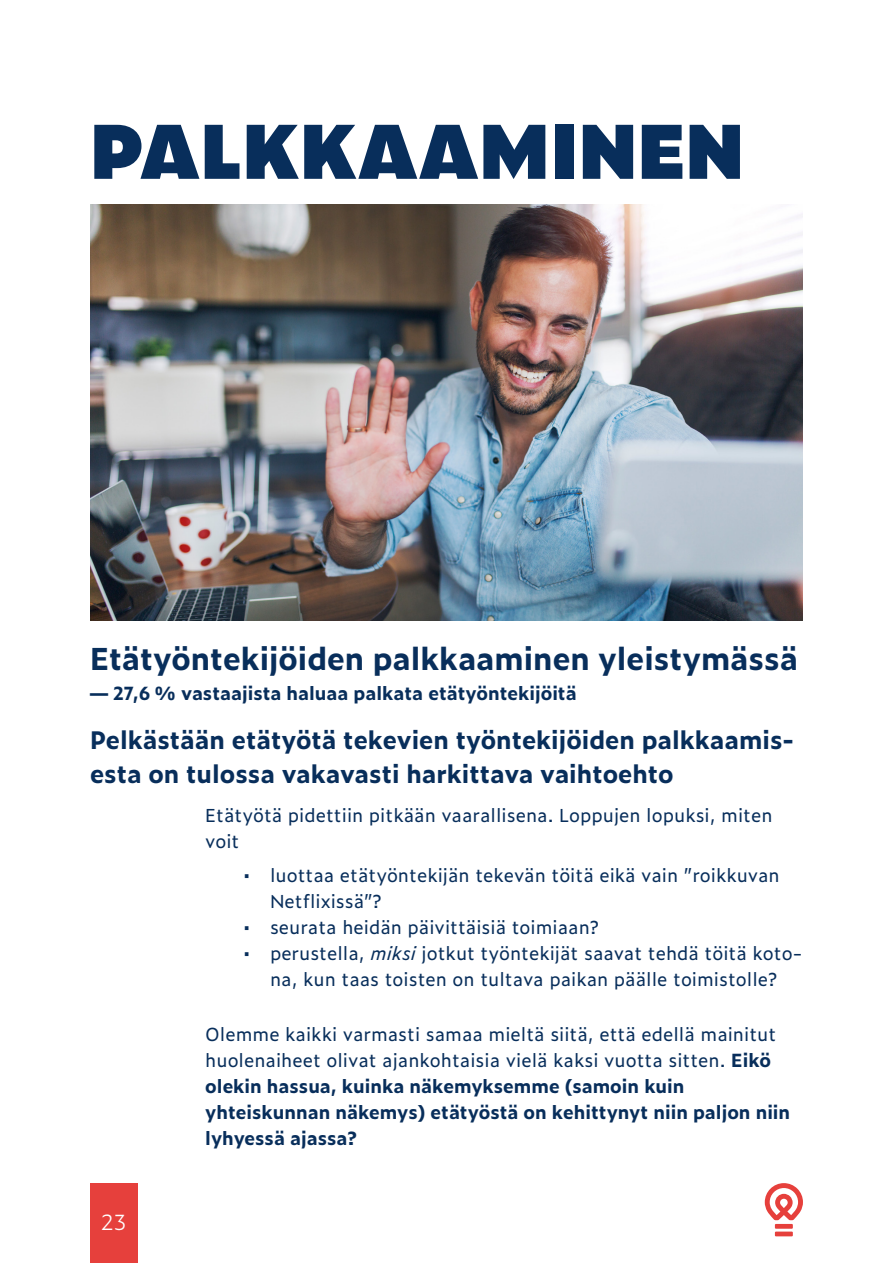
<style>
.page{position:relative;width:893px;height:1263px;background:#fff}
.page>*{position:absolute;margin:0;border:0;box-sizing:border-box;transform-origin:0 0}
.S_Headline{font:900 72px "Zeitung Micro Pro";color:#082e5b}
.S_Subhead_3{font:700 30px "Zeitung Micro Pro";color:#082e5b}
.S_Subhead_2{font:700 24px/34.5px "Zeitung Micro Pro";color:#082e5b}
.t1{font:300 21px "Zeitung Micro Pro";color:#fff}
.S_Body_copy{font:18px/26.1px "Zeitung Micro Pro";color:#082e5b}
.S_Body_copy-2{font:700 18px/26.1px "Zeitung Micro Pro";color:#082e5b}
.S_Subhead_3_-_2{font:700 18px "Zeitung Micro Pro";color:#082e5b}
.s1{font-style:italic}
.s2{font-weight:700}
</style>
<div class="page">
<div style="left:90px;top:1183px;width:48px;height:80px;background:#e6403c"></div>
<div style="left:775px;top:1224px;width:18px;height:5px;background:#e6403c"></div>
<div style="left:775px;top:1231px;width:18px;height:5px;background:#e6403c"></div>
<svg style="left:765px;top:1183px;width:38px;height:37px"></svg>
<img style="left:90px;top:204px;width:713px;height:416px">
<p class="S_Headline" style="left:90px;top:93px;width:656px">PALKKAAMINEN</p>
<p class="S_Subhead_3" style="left:90px;top:636px;width:710px">Etätyöntekijöiden palkkaaminen yleistymässä</p>
<p class="S_Subhead_3_-_2" style="left:90px;top:679px;width:488px">— 27,6 % vastaajista haluaa palkata etätyöntekijöitä</p>
<p class="S_Subhead_2" style="left:90px;top:721px;width:705px">Pelkästään etätyötä tekevien työntekijöiden palkkaamis&shy;esta on tulossa vakavasti harkittava vaihtoehto</p>
<p class="S_Body_copy" style="left:205px;top:801px;width:569px">Etätyötä pidettiin pitkään vaarallisena. Loppujen lopuksi, miten voit</p>
<p class="S_Body_copy" style="left:270px;top:861px;width:511px;text-indent:-27px">• luottaa etätyöntekijän tekevän töitä eikä vain ”roikkuvan<br>Netflixissä”?</p>
<p class="S_Body_copy" style="left:243px;top:913px;width:357px">• seurata heidän päivittäisiä toimiaan?</p>
<p class="S_Body_copy" style="left:243px;top:939px;width:561px;text-align:center">• perustella, <span class="s1">miksi</span> jotkut työntekijät saavat tehdä töitä koto&shy;na, kun taas toisten on tultava paikan päälle toimistolle?</p>
<p class="t1" style="left:101px;top:1206px;width:27px">23</p>
<p class="S_Body_copy" style="left:205px;top:1020px;width:572px">Olemme kaikki varmasti samaa mieltä siitä, että edellä mainitut huolenaiheet olivat ajankohtaisia vielä kaksi vuotta sitten. <span class="s2">Eikö olekin hassua, kuinka näkemyksemme (samoin kuin</span></p>
<p class="S_Body_copy-2" style="left:205px;top:1098px;width:586px">yhteiskunnan näkemys) etätyöstä on kehittynyt niin paljon niin lyhyessä ajassa?</p>
</div>
